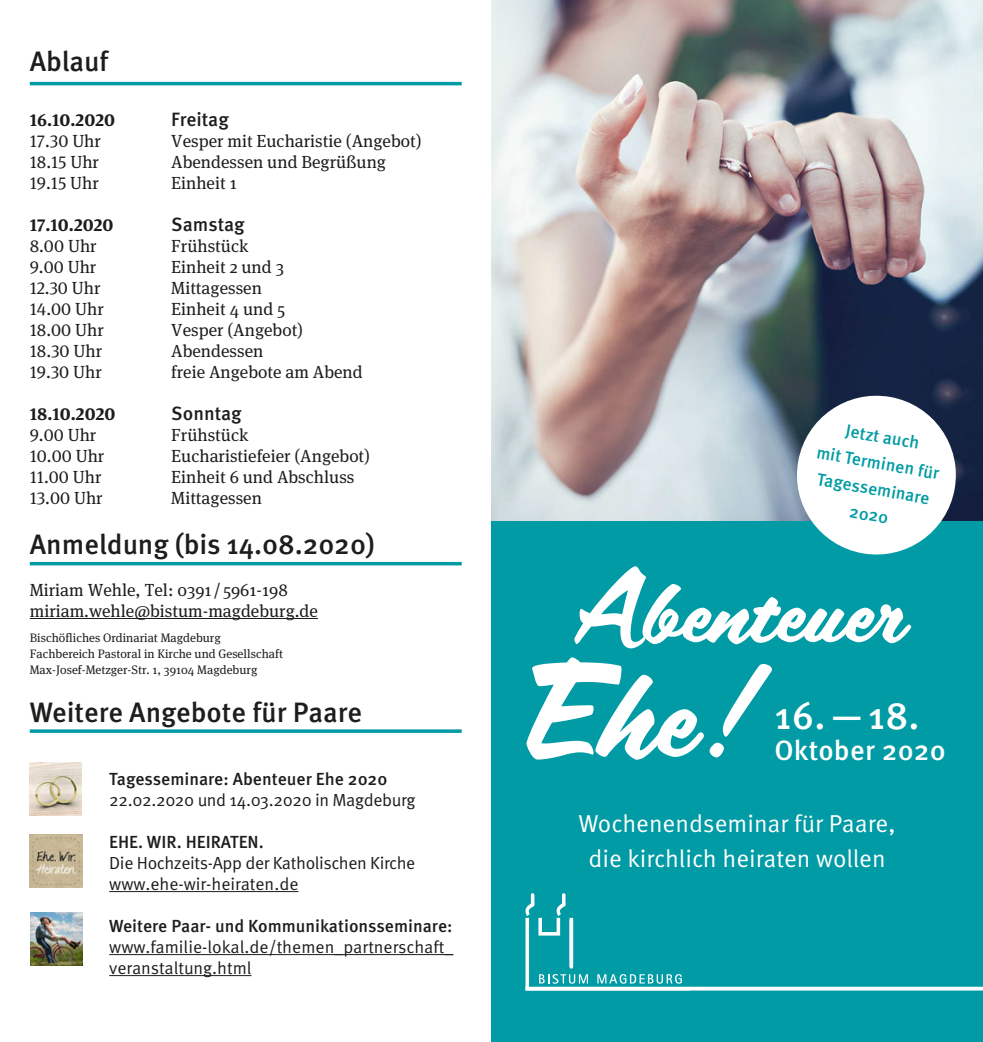
<style>
.page{position:relative;width:983px;height:1042px;background:#fff}
.page>*{position:absolute;margin:0;border:0;box-sizing:border-box;transform-origin:0 0}
.t1{font:120.75px "Scriptorama JF Tradeshow";color:#fff}
.t2{font:87.5px "Scriptorama JF Tradeshow";color:#fff}
.t3{font:500 38.5px "Meta Pro";color:#fff}
.t4{font:500 28px "Meta Pro";color:#1d1d1b}
.t5{font:500 28px "Meta Pro";letter-spacing:.01em;color:#fff}
.t6{font:24.5px/35px "Meta Pro";color:#fff;text-align:center}
.Fließtext{font:500 19.25px "Meta Pro";color:#1d1d1b}
.Fließtext-2{font:17.5px "Meta Serif";color:#1d1d1b}
.t7{font:17.5px/21px "Meta Pro";letter-spacing:-.01em;color:#1d1d1b}
.t8{font:17.5px "Meta Serif Lf";color:#1d1d1b}
.t9{font:500 17.5px "Meta Pro";color:#1d1d1b}
.t10{font:500 17.5px/26.2px "Meta Pro";color:#009ba4;text-align:center}
.t11{font:700 17.5px "Meta Serif Lf";color:#1d1d1b}
.t12{font:12.25px "Meta Serif";color:#1d1d1b}
</style>
<div class="page">
<div style="left:491px;top:521px;width:491px;height:521px;background:#009ba4"></div>
<img style="left:491px;top:0;width:491px;height:521px">
<hr style="left:30px;top:618px;width:288px;height:1px;background:#1d1d1b">
<hr style="left:30px;top:82px;width:431px;height:3px;background:#009ba4">
<svg style="left:30px;top:729px;width:431px;height:4px;background:#1fa7af"></svg>
<hr style="left:109px;top:891px;width:189px;height:1px;background:#1d1d1b">
<img style="left:30px;top:835px;width:52px;height:52px">
<hr style="left:30px;top:562px;width:431px;height:3px;background:#009ba4">
<hr style="left:109px;top:954px;width:344px;height:1px;background:#1d1d1b">
<hr style="left:109px;top:975px;width:142px;height:1px;background:#1d1d1b">
<img style="left:30px;top:913px;width:52px;height:52px">
<img style="left:30px;top:763px;width:52px;height:52px">
<svg style="left:790px;top:389px;width:171px;height:166px"></svg>
<svg style="left:525px;top:895px;width:164px;height:92px"></svg>
<hr style="left:525px;top:987px;width:457px;height:3px;background:#fff">
<p class="t4" style="left:30px;top:43px;width:80px">Ablauf</p>
<p class="t11" style="left:30px;top:109px;width:87px">16.10.2020</p>
<p class="t8" style="left:30px;top:131px;width:73px">17.30 Uhr</p>
<p class="t8" style="left:30px;top:152px;width:71px">18.15 Uhr</p>
<p class="t8" style="left:30px;top:173px;width:70px">19.15 Uhr</p>
<p class="t11" style="left:30px;top:214px;width:85px">17.10.2020</p>
<p class="t8" style="left:30px;top:236px;width:68px">8.00 Uhr</p>
<p class="t8" style="left:30px;top:257px;width:68px">9.00 Uhr</p>
<p class="t8" style="left:30px;top:278px;width:72px">12.30 Uhr</p>
<p class="t8" style="left:30px;top:299px;width:75px">14.00 Uhr</p>
<p class="t8" style="left:30px;top:320px;width:75px">18.00 Uhr</p>
<p class="t8" style="left:30px;top:341px;width:74px">18.30 Uhr</p>
<p class="t8" style="left:30px;top:362px;width:74px">19.30 Uhr</p>
<p class="Fließtext" style="left:171px;top:107px;width:59px">Freitag</p>
<p class="Fließtext-2" style="left:171px;top:131px;width:252px">Vesper mit Eucharistie (Angebot)</p>
<p class="Fließtext-2" style="left:171px;top:152px;width:216px">Abendessen und Begrüßung</p>
<p class="Fließtext-2" style="left:171px;top:173px;width:67px">Einheit 1</p>
<p class="Fließtext" style="left:171px;top:212px;width:75px">Samstag</p>
<p class="Fließtext-2" style="left:171px;top:236px;width:79px">Frühstück</p>
<p class="Fließtext-2" style="left:171px;top:257px;width:114px">Einheit 2 und 3</p>
<p class="Fließtext-2" style="left:171px;top:278px;width:92px">Mittagessen</p>
<p class="Fließtext-2" style="left:171px;top:299px;width:115px">Einheit 4 und 5</p>
<p class="Fließtext-2" style="left:171px;top:320px;width:133px">Vesper (Angebot)</p>
<p class="Fließtext-2" style="left:171px;top:341px;width:93px">Abendessen</p>
<p class="Fließtext-2" style="left:171px;top:362px;width:193px">freie Angebote am Abend</p>
<p class="Fließtext" style="left:171px;top:401px;width:72px">Sonntag</p>
<p class="Fließtext-2" style="left:171px;top:425px;width:79px">Frühstück</p>
<p class="Fließtext-2" style="left:171px;top:446px;width:200px">Eucharistiefeier (Angebot)</p>
<p class="Fließtext-2" style="left:171px;top:467px;width:185px">Einheit 6 und Abschluss</p>
<p class="Fließtext-2" style="left:171px;top:488px;width:92px">Mittagessen</p>
<p class="t4" style="left:30px;top:526px;width:346px">Anmeldung (bis 14.08.2020)</p>
<p class="t11" style="left:30px;top:403px;width:87px">18.10.2020</p>
<p class="t8" style="left:30px;top:425px;width:68px">9.00 Uhr</p>
<p class="t8" style="left:30px;top:446px;width:76px">10.00 Uhr</p>
<p class="t8" style="left:30px;top:467px;width:73px">11.00 Uhr</p>
<p class="t8" style="left:30px;top:488px;width:74px">13.00 Uhr</p>
<p class="Fließtext-2" style="left:30px;top:579px;width:259px">Miriam Wehle, Tel: 0391 / 5961-198</p>
<p class="Fließtext-2" style="left:30px;top:600px;width:289px">miriam.wehle@bistum-magdeburg.de</p>
<p class="t12" style="left:30px;top:631px;width:192px">Bischöfliches Ordinariat Magdeburg</p>
<p class="t12" style="left:30px;top:647px;width:254px">Fachbereich Pastoral in Kirche und Gesellschaft</p>
<p class="t12" style="left:30px;top:662px;width:229px">Max-Josef-Metzger-Str. 1, 39104 Magdeburg</p>
<p class="t4" style="left:30px;top:694px;width:334px">Weitere Angebote für Paare</p>
<p class="t9" style="left:109px;top:767px;width:279px">Tagesseminare: Abenteuer Ehe 2020</p>
<p class="t7" style="left:109px;top:790px;width:307px">22.02.2020 und 14.03.2020 in Magdeburg</p>
<p class="t9" style="left:109px;top:830px;width:156px">EHE. WIR. HEIRATEN.</p>
<p class="t7" style="left:109px;top:853px;width:307px">Die Hochzeits-App der Katholischen Kirche</p>
<p class="t7" style="left:109px;top:874px;width:191px">www.ehe-wir-heiraten.de</p>
<p class="t9" style="left:109px;top:914px;width:345px">Weitere Paar- und Kommunikationsseminare:</p>
<p class="t7" style="left:109px;top:937px;width:345px">www.familie-lokal.de/themen_partnerschaft_ veranstaltung.html</p>
<p class="t10" style="left:823px;top:413px;width:126px;rotate:10deg">Jetzt auch<br>mit Terminen für<br>Tagesseminare<br>2020</p>
<p class="t2" style="left:570px;top:548px;width:335px">Abenteuer</p>
<p class="t1" style="left:521px;top:628px;width:253px">Ehe!</p>
<p class="t3" style="left:774px;top:691px;width:146px">16. — 18.</p>
<p class="t5" style="left:774px;top:733px;width:173px">Oktober 2020</p>
<p class="t6" style="left:578px;top:807px;width:318px">Wochenendseminar für Paare, die kirchlich heiraten wollen</p>
</div>
